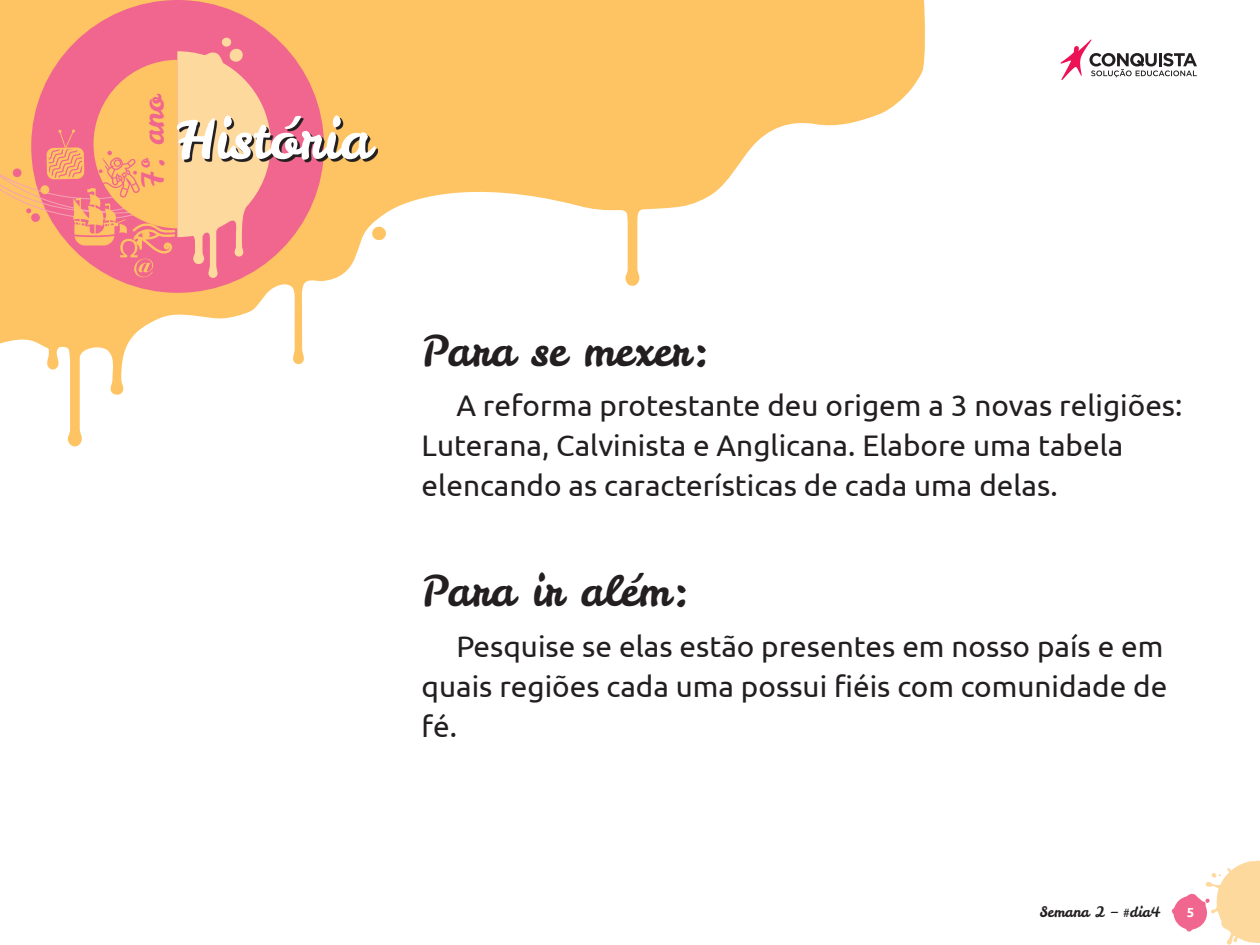
<style>
.page{position:relative;width:1260px;height:945px;background:#fff}
.page>*{position:absolute;margin:0;border:0;box-sizing:border-box;transform-origin:0 0}
.t1{font:54.25px "Leckerli One";color:#fff}
.t2{font:42px "Leckerli One";color:#231f20}
.t3{font:29.75px/40.2px "Ubuntu";color:#231f20}
.t4{font:29.4px "Leckerli One";color:#f1668e}
.t5{font:14.35px "Leckerli One";color:#231f20}
.t6{font:700 13.12px "Ubuntu";color:#fff}
</style>
<div class="page">
<svg style="left:0;top:0;width:925px;height:447px"></svg>
<div style="left:31px;top:0;width:293px;height:293px;background:#f1668e;border-radius:50%"></div>
<svg style="left:1172px;top:861px;width:88px;height:84px"></svg>
<svg style="left:1061px;top:39px;width:136px;height:41px"></svg>
<svg style="left:0;top:37px;width:271px;height:241px"></svg>
<svg style="left:179px;top:118px;width:199px;height:44px"></svg>
<p class="t4" style="left:133px;top:188px;width:95px;rotate:-90deg">7º. ano</p>
<h1 class="t1" style="left:176px;top:103px;width:197px">História</h1>
<h2 class="t2" style="left:422px;top:322px;width:290px">Para se mexer:</h2>
<p class="t3" style="left:422px;top:384px;width:762px;text-indent:35px">A reforma protestante deu origem a 3 novas religiões:<br>Luterana, Calvinista e Anglicana. Elabore uma tabela elencando as características de cada uma delas.</p>
<h2 class="t2" style="left:422px;top:563px;width:270px">Para ir além:</h2>
<p class="t3" style="left:422px;top:625px;width:747px;text-indent:35px">Pesquise se elas estão presentes em nosso país e em quais regiões cada uma possui fiéis com comunidade de fé.</p>
<p class="t5" style="left:1040px;top:903px;width:123px">Semana 2 – #dia4</p>
<p class="t6" style="left:1187px;top:905px;width:9px">5</p>
</div>
